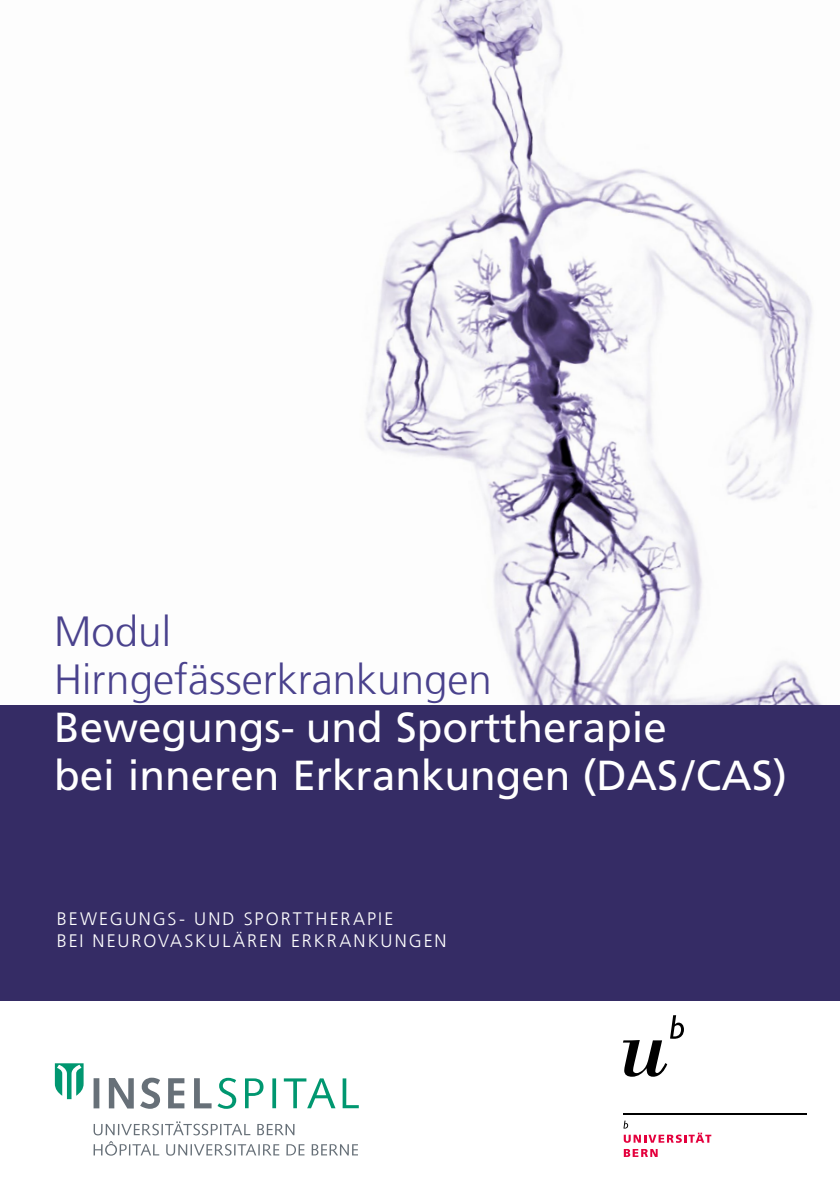
<style>
.page{position:relative;width:840px;height:1191px;background:#fff}
.page>*{position:absolute;margin:0;border:0;box-sizing:border-box;transform-origin:0 0}
.t1{font:42px/48px "Frutiger LT Com";color:#fff}
.t2{font:300 42px/48px "Frutiger LT Com";color:#4a428d}
.t3{font:300 18px/22px "Frutiger LT Com";letter-spacing:.115em;color:#fff}
</style>
<div class="page">
<img style="left:366px;top:0;width:456px;height:705px">
<div style="left:0;top:705px;width:839px;height:295px;background:#352c65"></div>
<svg style="left:623px;top:1015px;width:60px;height:61px"></svg>
<hr style="left:622px;top:1112px;width:184px;height:2px;background:#000">
<svg style="left:623px;top:1120px;width:88px;height:22px"></svg>
<svg style="left:623px;top:1149px;width:34px;height:8px"></svg>
<svg style="left:55px;top:1063px;width:28px;height:36px"></svg>
<svg style="left:93px;top:1141px;width:265px;height:14px"></svg>
<svg style="left:93px;top:1121px;width:201px;height:14px"></svg>
<svg style="left:245px;top:1078px;width:113px;height:30px"></svg>
<svg style="left:140px;top:1077px;width:20px;height:31px"></svg>
<svg style="left:194px;top:1078px;width:17px;height:30px"></svg>
<svg style="left:168px;top:1078px;width:16px;height:30px"></svg>
<svg style="left:109px;top:1078px;width:25px;height:30px"></svg>
<div style="left:93px;top:1078px;width:6px;height:30px;background:#677078"></div>
<svg style="left:217px;top:1077px;width:19px;height:31px"></svg>
<p class="t2" style="left:54px;top:607px;width:439px">Modul<br>Hirngefässerkrankungen</p>
<p class="t1" style="left:54px;top:703px;width:734px">Bewegungs- und Sporttherapie<br>bei inneren Erkrankungen (DAS/CAS)</p>
<p class="t3" style="left:57px;top:908px;width:391px">BEWEGUNGS- UND SPORTTHERAPIE<br>BEI NEUROVASKULÄREN ERKRANKUNGEN</p>
</div>
